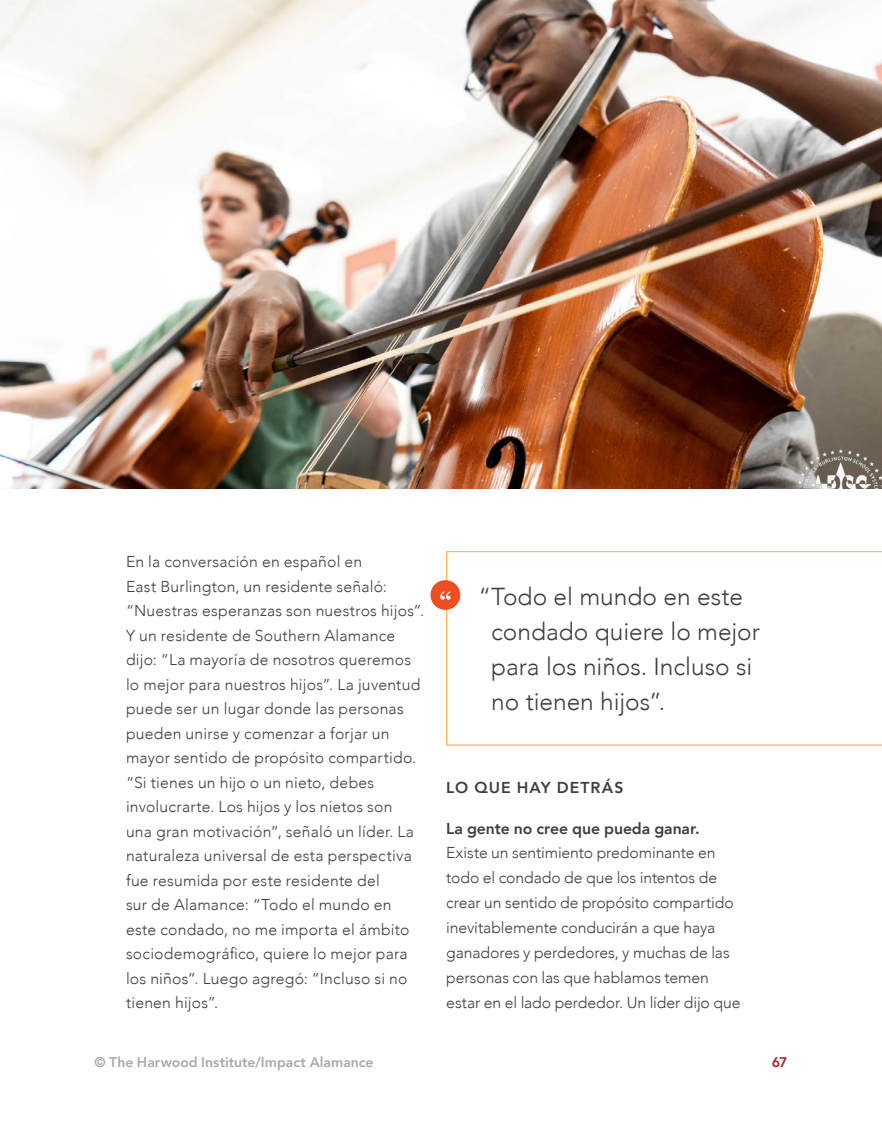
<style>
.page{position:relative;width:882px;height:1134px;background:#fff}
.page>*{position:absolute;margin:0;border:0;box-sizing:border-box;transform-origin:0 0}
.t1{font:300 24.5px/35px "Avenir";color:#3e3e3f}
.t2{font:300 15.75px/24.5px "Avenir";letter-spacing:.01em;color:#3e3e3f}
.t3{font:800 15.75px "Avenir";color:#3e3e3f}
.t4{font:800 15.75px "Avenir";letter-spacing:.06em;color:#3e3e3f}
.t5{font:800 14px "Avenir";color:#a8a9ad}
.t6{font:800 14px "Avenir";color:#b71f24}
</style>
<div class="page">
<svg style="left:446px;top:551px;width:436px;height:194px"></svg>
<div style="left:430px;top:580px;width:30px;height:30px;background:#f04d22;border-radius:50%"></div>
<svg style="left:440px;top:591px;width:11px;height:9px"></svg>
<img style="left:0;top:0;width:882px;height:488px">
<p class="t2" style="left:126px;top:549px;width:300px">En la conversación en español en<br>East Burlington, un residente señaló: “Nuestras esperanzas son nuestros hijos”.<br>Y un residente de Southern Alamance dijo: “La mayoría de nosotros queremos lo mejor para nuestros hijos”. La juventud puede ser un lugar donde las personas pueden unirse y comenzar a forjar un mayor sentido de propósito compartido. “Si tienes un hijo o un nieto, debes involucrarte. Los hijos y los nietos son<br>una gran motivación”, señaló un líder. La naturaleza universal de esta perspectiva fue resumida por este residente del<br>sur de Alamance: “Todo el mundo en este condado, no me importa el ámbito sociodemográfico, quiere lo mejor para los niños”. Luego agregó: “Incluso si no tienen hijos”.</p>
<h1 class="t1" style="left:491px;top:579px;width:270px;text-indent:-13px">“Todo el mundo en este condado quiere lo mejor para los niños. Incluso si no tienen hijos”.</h1>
<p class="t4" style="left:446px;top:775px;width:179px">LO QUE HAY DETRÁS</p>
<p class="t3" style="left:446px;top:816px;width:255px">La gente no cree que pueda ganar.</p>
<p class="t2" style="left:446px;top:841px;width:296px">Existe un sentimiento predominante en todo el condado de que los intentos de crear un sentido de propósito compartido inevitablemente conducirán a que haya ganadores y perdedores, y muchas de las personas con las que hablamos temen estar en el lado perdedor. Un líder dijo que</p>
<p class="t5" style="left:94px;top:1051px;width:281px">© The Harwood Institute/Impact Alamance</p>
<p class="t6" style="left:772px;top:1051px;width:17px">67</p>
</div>
